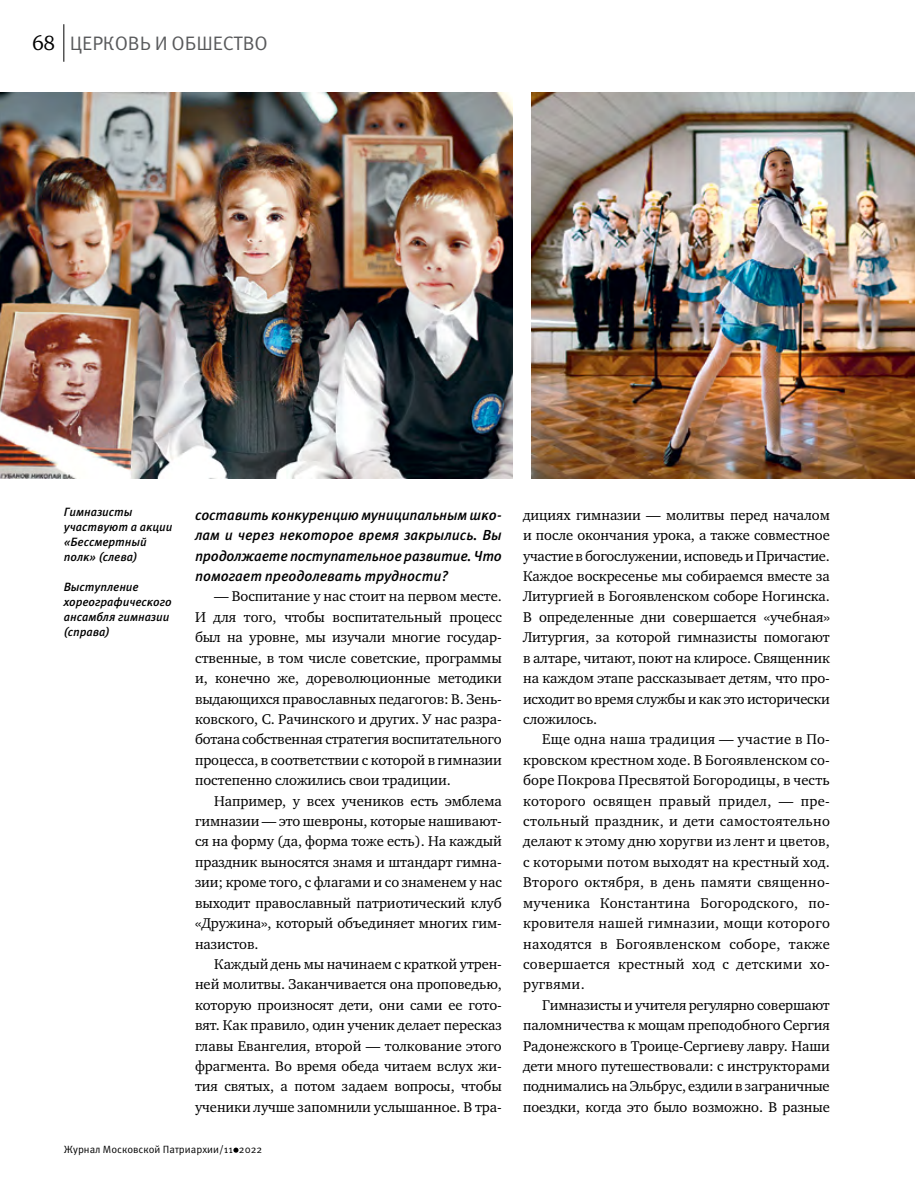
<style>
.page{position:relative;width:915px;height:1191px;background:#fff}
.page>*{position:absolute;margin:0;border:0;box-sizing:border-box;transform-origin:0 0}
.t1{font:19.5px "Meta Pro";letter-spacing:-.005em;color:#58595b}
.t2{font:14.55px/20.4px "Charter ITC";letter-spacing:-.005em;color:#000;text-align:justify}
.t3{font:italic 500 14.55px/20.4px "Meta Pro";letter-spacing:-.005em;color:#000;text-align:justify}
.t4{font:italic 500 12px/15px "Meta Pro";letter-spacing:-.005em;color:#000}
.t5{font:10.5px "Meta Pro";color:#000}
.s1{font-family:"Charter ITC";font-size:21px;color:#000}
</style>
<div class="page">
<svg style="left:233px;top:1147px;width:5px;height:5px"></svg>
<hr style="left:63px;top:24px;width:1px;height:38px;background:#000">
<img style="left:0;top:93px;width:512px;height:386px">
<img style="left:531px;top:93px;width:383px;height:386px">
<h1 class="t1" style="left:32px;top:31px;width:237px"><span class="s1">68</span> ЦЕРКОВЬ И ОБШЕСТВО</h1>
<p class="t4" style="left:64px;top:504px;width:110px">Гимназисты участвуют а акции «Бессмертный полк» (слева)</p>
<p class="t4" style="left:64px;top:579px;width:109px">Выступление хореографического ансамбля гимназии (справа)</p>
<p class="t3" style="left:195px;top:505px;width:308px">составить конкуренцию муниципальным шко&shy;лам и через некоторое время закрылись. Вы продолжаете поступательное развитие. Что помогает преодолевать трудности?</p>
<p class="t2" style="left:195px;top:586px;width:308px;text-indent:19px">— Воспитание у нас стоит на первом месте.<br>И для того, чтобы воспитательный процесс был на уровне, мы изучали многие государ&shy;ственные, в том числе советские, программы и, конечно же, дореволюционные методики выдающихся православных педагогов: В. Зень&shy;ковского, С. Рачинского и других. У нас разра&shy;ботана собственная стратегия воспитательного процесса, в соответствии с которой в гимназии постепенно сложились свои традиции.</p>
<p class="t2" style="left:195px;top:790px;width:308px;text-indent:19px">Например, у всех учеников есть эмблема гимназии — это шевроны, которые нашивают&shy;ся на форму (да, форма тоже есть). На каждый праздник выносятся знамя и штандарт гимна&shy;зии; кроме того, с флагами и со знаменем у нас выходит православный патриотический клуб «Дружина», который объединяет многих гим&shy;назистов.</p>
<p class="t2" style="left:195px;top:953px;width:308px;text-indent:19px">Каждый день мы начинаем с краткой утрен&shy;ней молитвы. Заканчивается она проповедью, которую произносят дети, они сами ее гото&shy;вят. Как правило, один ученик делает пересказ главы Евангелия, второй — толкование этого фрагмента. Во время обеда читаем вслух жи&shy;тия святых, а потом задаем вопросы, чтобы ученики лучше запомнили услышанное. В тра-</p>
<p class="t5" style="left:64px;top:1142px;width:200px">Журнал Московской Патриархии/11 2022</p>
<p class="t2" style="left:523px;top:504px;width:308px">дициях гимназии — молитвы перед началом и после окончания урока, а также совместное участие в богослужении, исповедь и Причастие.<br>Каждое воскресенье мы собираемся вместе за Литургией в Богоявленском соборе Ногинска.<br>В определенные дни совершается «учебная» Литургия, за которой гимназисты помогают в алтаре, читают, поют на клиросе. Священник на каждом этапе рассказывает детям, что про&shy;исходит во время службы и как это исторически сложилось.</p>
<p class="t2" style="left:523px;top:729px;width:308px;text-indent:19px">Еще одна наша традиция — участие в По&shy;кровском крестном ходе. В Богоявленском со&shy;боре Покрова Пресвятой Богородицы, в честь которого освящен правый придел, — пре&shy;стольный праздник, и дети самостоятельно делают к этому дню хоругви из лент и цветов, с которыми потом выходят на крестный ход.<br>Второго октября, в день памяти священно&shy;мученика Константина Богородского, по&shy;кровителя нашей гимназии, мощи которого находятся в Богоявленском соборе, также совершается крестный ход с детскими хо&shy;ругвями.</p>
<p class="t2" style="left:523px;top:994px;width:308px;text-indent:19px">Гимназисты и учителя регулярно совершают паломничества к мощам преподобного Сергия Радонежского в Троице-Сергиеву лавру. Наши дети много путешествовали: с инструкторами поднимались на Эльбрус, ездили в заграничные поездки, когда это было возможно. В разные</p>
</div>
